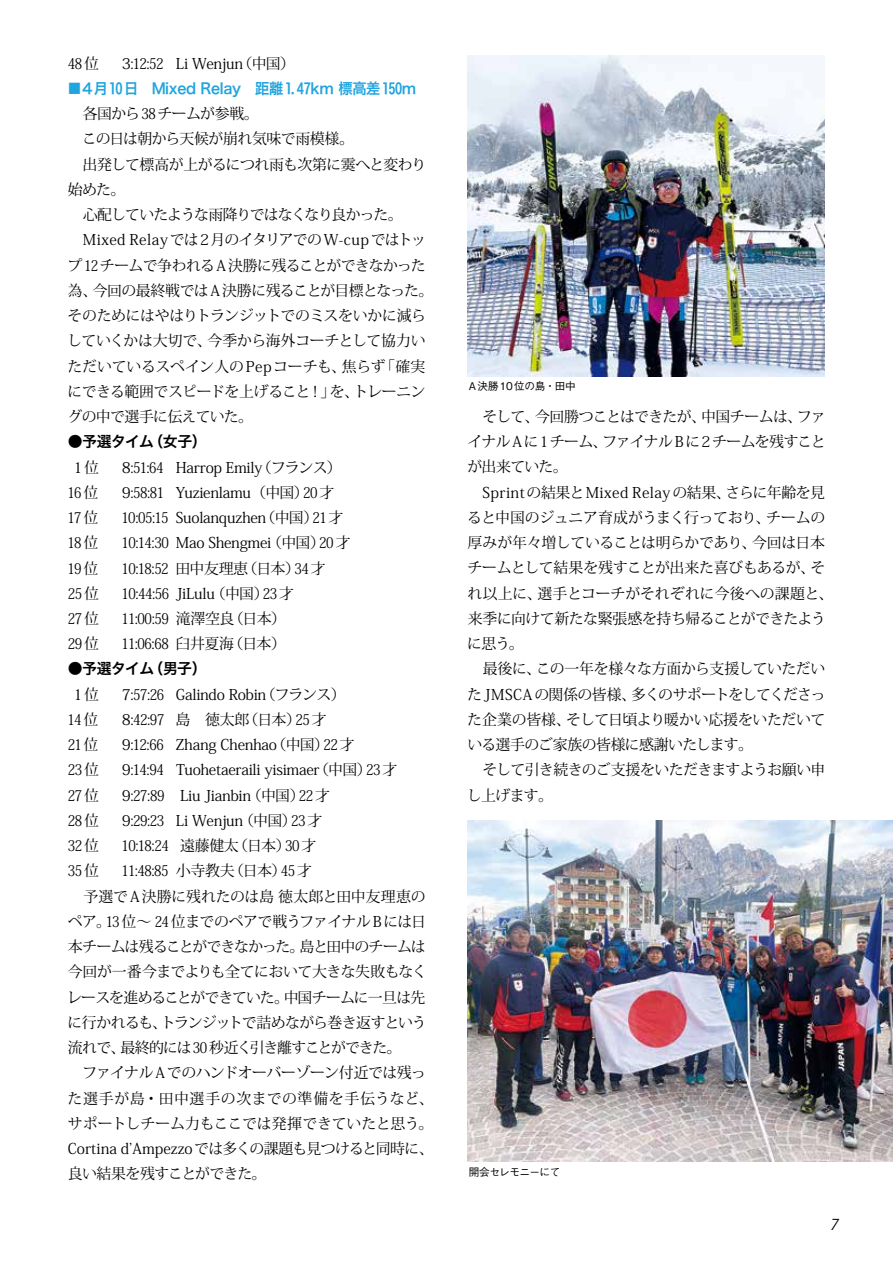
<style>
.page{position:relative;width:893px;height:1263px;background:#fff}
.page>*{position:absolute;margin:0;border:0;box-sizing:border-box;transform-origin:0 0}
.t1{font:14.85px/25.2px "Koz Min Pro";letter-spacing:-.03em;color:#000}
.t2{font:14.85px "Hira Kaku Std W6";letter-spacing:-.025em;color:#1ea4de;scale:.96 1}
.t3{font:14.85px "Hira Kaku Std W6";letter-spacing:-.035em;color:#000}
.t4{font:italic 14.85px "Koz Go Pro";color:#000}
.t5{font:500 10.65px "Gothic BBB Pro";letter-spacing:-.02em;color:#000}
.t6{font:500 10.65px "Gothic BBB Pro";letter-spacing:-.04em;color:#000}
</style>
<div class="page">
<img style="left:468px;top:56px;width:357px;height:320px">
<img style="left:468px;top:820px;width:425px;height:342px">
<p class="t1" style="left:68px;top:50px;width:33px">48位</p>
<p class="t1" style="left:122px;top:50px;width:175px">3:12:52 Li Wenjun（中国）</p>
<p class="t2" style="left:68px;top:77px;width:365px">■４月10日　Mixed Relay　距離1.47km 標高差150m</p>
<p class="t1" style="left:67px;top:101px;width:368px">　各国から38チームが参戦。<br>　この日は朝から天候が崩れ気味で雨模様。<br>　出発して標高が上がるにつれ雨も次第に霙へと変わり始めた。<br>　心配していたような雨降りではなくなり良かった。　Mixed Relayでは２月のイタリアでのW-cupではトップ１２ チームで争われるA 決勝に残ることができなかった為、今回の最終戦では A 決勝に残ることが目標となった。そのためにはやはりトランジットでのミスをいかに減らしていくかは大切で、今季から海外コーチとして協力いただいているスペイン人のPepコーチも、焦らず「確実にできる範囲でスピードを上げること！」を、トレーニングの中で選手に伝えていた。</p>
<p class="t3" style="left:68px;top:430px;width:141px">●予選タイム（女子）</p>
<p class="t1" style="left:74px;top:454px;width:27px">1位</p>
<p class="t1" style="left:122px;top:454px;width:222px">8:51:64 Harrop Emily（フランス）</p>
<p class="t1" style="left:68px;top:479px;width:32px">16位</p>
<p class="t1" style="left:122px;top:479px;width:214px">9:58:81 Yuzienlamu （中国）20 才</p>
<p class="t1" style="left:68px;top:504px;width:32px">17位</p>
<p class="t1" style="left:122px;top:504px;width:223px">10:05:15 Suolanquzhen（中国）21才</p>
<p class="t1" style="left:68px;top:530px;width:32px">18位</p>
<p class="t1" style="left:122px;top:530px;width:230px">10:14:30 Mao Shengmei （中国）20 才</p>
<p class="t1" style="left:68px;top:555px;width:32px">19位</p>
<p class="t1" style="left:122px;top:555px;width:206px">10:18:52 田中友理恵（日本）34 才</p>
<p class="t1" style="left:68px;top:580px;width:33px">25位</p>
<p class="t1" style="left:122px;top:580px;width:174px">10:44:56 JiLulu （中国）23 才</p>
<p class="t1" style="left:68px;top:605px;width:33px">27位</p>
<p class="t1" style="left:122px;top:605px;width:166px">11:00:59 滝澤空良（日本）</p>
<p class="t1" style="left:68px;top:631px;width:33px">29位</p>
<p class="t1" style="left:122px;top:631px;width:166px">11:06:68 臼井夏海（日本）</p>
<p class="t3" style="left:68px;top:657px;width:140px">●予選タイム（男子）</p>
<p class="t1" style="left:74px;top:681px;width:27px">1位</p>
<p class="t1" style="left:122px;top:681px;width:225px">7:57:26 Galindo Robin（フランス）</p>
<p class="t1" style="left:68px;top:706px;width:32px">14位</p>
<p class="t1" style="left:122px;top:706px;width:206px">8:42:97 島　徳太郎（日本）25才</p>
<p class="t1" style="left:68px;top:732px;width:32px">21位</p>
<p class="t1" style="left:122px;top:732px;width:234px">9:12:66 Zhang Chenhao（中国）22才</p>
<p class="t1" style="left:68px;top:757px;width:33px">23位</p>
<p class="t1" style="left:122px;top:757px;width:277px">9:14:94 Tuohetaeraili yisimaer（中国）23才</p>
<p class="t1" style="left:68px;top:782px;width:33px">27位</p>
<p class="t1" style="left:122px;top:782px;width:40px">9:27:89</p>
<p class="t1" style="left:180px;top:782px;width:152px">Liu Jianbin （中国）22才</p>
<p class="t1" style="left:68px;top:807px;width:33px">28位</p>
<p class="t1" style="left:122px;top:807px;width:202px">9:29:23 Li Wenjun （中国）23 才</p>
<p class="t1" style="left:68px;top:833px;width:33px">32位</p>
<p class="t1" style="left:122px;top:833px;width:196px">10:18:24 遠藤健太（日本）30 才</p>
<p class="t1" style="left:68px;top:858px;width:33px">35位</p>
<p class="t1" style="left:67px;top:858px;width:368px;text-indent:55px">11:48:85 小寺教夫（日本）45才<br>　予選でA決勝に残れたのは島 徳太郎と田中友理恵のペア。13位〜 24位までのペアで戦うファイナル Bには日本チームは残ることができなかった。島と田中のチームは今回が一番今までよりも全てにおいて大きな失敗もなくレースを進めることができていた。中国チームに一旦は先に行かれるも、トランジットで詰めながら巻き返すという流れで、最終的には３０ 秒近く引き離すことができた。<br>　ファイナル Aでのハンドオーバーゾーン付近では残った選手が島・田中選手の次までの準備を手伝うなど、サポートしチーム力もここでは発揮できていたと思う。<br>Cortina d’Ampezzoでは多くの課題も見つけると同時に、良い結果を残すことができた。</p>
<p class="t5" style="left:469px;top:377px;width:108px">A決勝10位の島・田中</p>
<p class="t1" style="left:467px;top:403px;width:368px">　そして、今回勝つことはできたが、中国チームは、ファイナルA に１チーム、ファイナル Bに２チームを残すことが出来ていた。<br>　Sprintの結果とMixed Relayの結果、さらに年齢を見ると中国のジュニア育成がうまく行っており、チームの厚みが年々増していることは明らかであり、今回は日本チームとして結果を残すことが出来た喜びもあるが、それ以上に、選手とコーチがそれぞれに今後への課題と、来季に向けて新たな緊張感を持ち帰ることができたように思う。<br>　最後に、この一年を様々な方面から支援していただいた JMSCA の関係の皆様、多くのサポートをしてくださった企業の皆様、そして日頃より暖かい応援をいただいている選手のご家族の皆様に感謝いたします。<br>　そして引き続きのご支援をいただきますようお願い申し上げます。</p>
<p class="t6" style="left:469px;top:1163px;width:93px">開会セレモニーにて</p>
<p class="t4" style="left:830px;top:1214px;width:13px">7</p>
</div>
